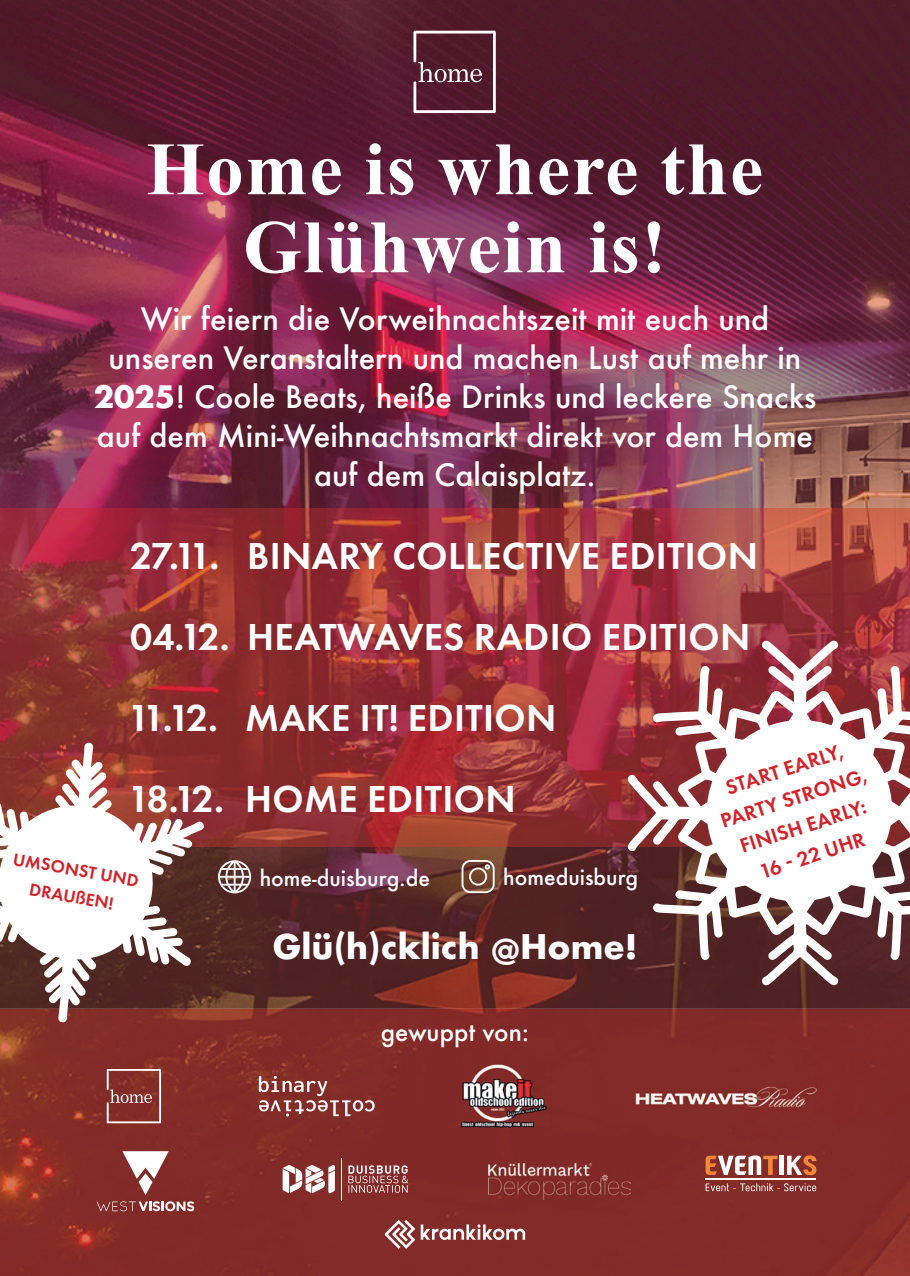
<style>
.page{position:relative;width:910px;height:1276px;background:#fff}
.page>*{position:absolute;margin:0;border:0;box-sizing:border-box;transform-origin:0 0}
.t1{font:700 75px/78px "Times New Roman";letter-spacing:.02em;color:#fff;text-align:center}
.t2{font:600 39px/80.7px "Futura PT";letter-spacing:.01em;color:#fff}
.t3{font:700 33px "Futura";color:#fff}
.t4{font:500 30px/39px "Futura";color:#fff;text-align:center}
.t5{font:500 24px "Futura";color:#fff}
.t6{font:600 21px/30px "Futura PT";color:#d1232a;text-align:center}
.t7{font:500 21px "Futura";color:#fff}
.t8{font:600 18px/27px "Futura PT";color:#d1232a;text-align:center}
.s1{font-weight:700}
</style>
<div class="page">
<img style="left:0;top:0;width:910px;height:1276px">
<img style="left:0;top:508px;width:910px;height:338px">
<svg style="left:385px;top:1219px;width:30px;height:29px"></svg>
<svg style="left:421px;top:1224px;width:104px;height:16px"></svg>
<svg style="left:259px;top:1076px;width:116px;height:40px;background:#9a534f"></svg>
<img style="left:636px;top:1077px;width:180px;height:38px">
<img style="left:459px;top:1058px;width:92px;height:76px">
<svg style="left:107px;top:1069px;width:54px;height:54px;background:#984f4b"></svg>
<svg style="left:0;top:742px;width:204px;height:281px;background:#884e49"></svg>
<svg style="left:0;top:799px;width:159px;height:166px"></svg>
<svg style="left:413px;top:31px;width:83px;height:82px;background:#6e404f"></svg>
<svg style="left:627px;top:640px;width:283px;height:346px"></svg>
<img style="left:488px;top:1163px;width:143px;height:36px">
<svg style="left:283px;top:1165px;width:52px;height:28px"></svg>
<svg style="left:348px;top:1165px;width:60px;height:27px;background:#a56765"></svg>
<hr style="left:341px;top:1157px;width:1px;height:43px;background:#fff">
<svg style="left:97px;top:1201px;width:97px;height:10px"></svg>
<svg style="left:122px;top:1151px;width:47px;height:44px"></svg>
<svg style="left:706px;top:1155px;width:71px;height:20px"></svg>
<hr style="left:780px;top:1155px;width:4px;height:20px;background:#fff">
<svg style="left:787px;top:1155px;width:29px;height:20px"></svg>
<hr style="left:705px;top:1178px;width:111px;height:2px;background:#fff">
<svg style="left:706px;top:1183px;width:110px;height:8px"></svg>
<svg style="left:218px;top:860px;width:33px;height:33px"></svg>
<svg style="left:461px;top:860px;width:34px;height:33px"></svg>
<svg style="left:696px;top:709px;width:207px;height:203px"></svg>
<h1 class="t1" style="left:146px;top:128px;width:618px">Home is where the<br>Glühwein is!</h1>
<p class="t4" style="left:94px;top:299px;width:724px">Wir feiern die Vorweihnachtszeit mit euch und unseren Veranstaltern und machen Lust auf mehr in <span class="s1">2025</span>! Coole Beats, heiße Drinks und leckere Snacks auf dem Mini-Weihnachtsmarkt direkt vor dem Home auf dem Calaisplatz.</p>
<h2 class="t2" style="left:130px;top:515px;width:629px">27.11. BINARY COLLECTIVE EDITION</h2>
<h2 class="t2" style="left:130px;top:596px;width:622px">04.12. HEATWAVES RADIO EDITION</h2>
<h2 class="t2" style="left:128px;top:677px;width:430px">11.12. MAKE IT! EDITION<br>18.12. HOME EDITION</h2>
<p class="t8" style="left:15px;top:845px;width:129px;rotate:10deg">UMSONST UND<br>DRAUßEN!</p>
<p class="t7" style="left:260px;top:863px;width:172px">home-duisburg.de</p>
<p class="t7" style="left:503px;top:863px;width:137px">homeduisburg</p>
<p class="t3" style="left:272px;top:923px;width:366px">Glü(h)cklich @Home!</p>
<p class="t5" style="left:381px;top:1015px;width:150px">gewuppt von:</p>
<p class="t6" style="left:707px;top:778px;width:154px;rotate:-18deg">START EARLY,<br>PARTY STRONG,<br>FINISH EARLY:<br>16 22 UHR</p>
</div>
